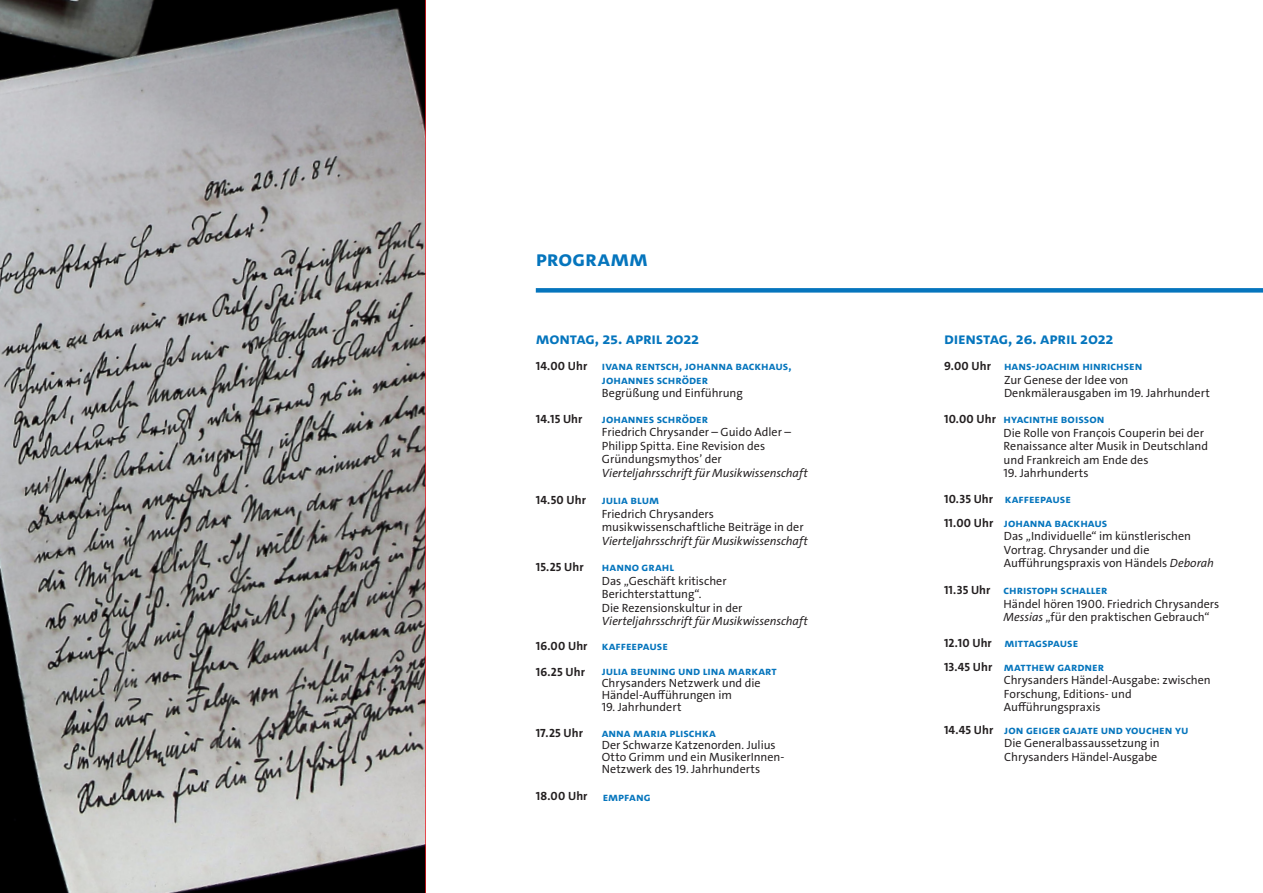
<style>
.page{position:relative;width:1263px;height:893px;background:#fff}
.page>*{position:absolute;margin:0;border:0;box-sizing:border-box;transform-origin:0 0}
.h2___über_linie___bl{font:22.5px "The Sans UHH Bold Caps";letter-spacing:-.005em;color:#0575bd}
.h3___blau{font:16.5px "The Sans UHH Bold Caps";letter-spacing:-.015em;color:#0575bd}
.t1{font:12px/13.5px "The Sans UHH";color:#231f20}
.t2{font:12px/13.5px "The Sans UHH Bold Caps";color:#0575bd}
.p___standard{font:700 12px "The Sans UHH";letter-spacing:.01em;color:#231f20}
.t3{font:italic 12px "The Sans UHH";letter-spacing:-.005em;color:#231f20}
.s1{font-style:italic}
</style>
<div class="page">
<img style="left:0;top:0;width:425px;height:893px">
<div style="left:536px;top:288px;width:727px;height:5px;background:#0575bd"></div>
<h2 class="h2___über_linie___bl" style="left:536px;top:244px;width:114px">programm</h2>
<h3 class="h3___blau" style="left:944px;top:328px;width:171px">Dienstag, 26. April 2022</h3>
<p class="p___standard" style="left:944px;top:359px;width:48px">9.00 Uhr</p>
<h3 class="h3___blau" style="left:536px;top:328px;width:165px">Montag, 25. April 2o22</h3>
<p class="p___standard" style="left:536px;top:359px;width:53px">14.00 Uhr</p>
<p class="t2" style="left:602px;top:360px;width:191px">ivana rentsch, Johanna backhaus, johannes schröder</p>
<p class="t1" style="left:602px;top:387px;width:142px">Begrüßung und Einführung</p>
<p class="t2" style="left:602px;top:412px;width:108px">Johannes Schröder</p>
<p class="t1" style="left:602px;top:426px;width:191px">Friedrich Chrysander – Guido Adler –<br>Philipp Spitta. Eine Revision des<br>Gründungsmythos’ der</p>
<p class="t3" style="left:602px;top:465px;width:207px">Vierteljahrsschrift für Musikwissenschaft</p>
<p class="t2" style="left:602px;top:494px;width:59px">Julia Blum</p>
<p class="t1" style="left:602px;top:507px;width:203px">Friedrich Chrysanders musikwissenschaftliche Beiträge in der</p>
<p class="t3" style="left:602px;top:533px;width:208px">Vierteljahrsschrift für Musikwissenschaft</p>
<p class="t2" style="left:602px;top:560px;width:74px">Hanno Grahl</p>
<p class="t1" style="left:602px;top:574px;width:142px">Das „Geschäft kritischer<br>Berichterstattung“.<br>Die Rezensionskultur in der</p>
<p class="t3" style="left:602px;top:613px;width:207px">Vierteljahrsschrift für Musikwissenschaft</p>
<p class="t2" style="left:602px;top:633px;width:177px;line-height:25.5px">Kaffeepause<br>Julia Beuning und Lina Markart</p>
<p class="t1" style="left:602px;top:677px;width:160px;line-height:12px">Chrysanders Netzwerk und die<br>Händel-Aufführungen im</p>
<p class="t1" style="left:602px;top:701px;width:81px">19. Jahrhundert</p>
<p class="t2" style="left:1004px;top:360px;width:140px">Hans-Joachim Hinrichsen</p>
<p class="t1" style="left:1004px;top:373px;width:207px">Zur Genese der Idee von<br>Denkmälerausgaben im 19. Jahrhundert</p>
<p class="t2" style="left:1003px;top:413px;width:102px">Hyacinthe boisson</p>
<p class="t1" style="left:1003px;top:426px;width:206px">Die Rolle von François Couperin bei der<br>Renaissance alter Musik in Deutschland und Frankreich am Ende des</p>
<p class="t1" style="left:1003px;top:467px;width:86px">19. Jahrhunderts</p>
<p class="t2" style="left:1005px;top:492px;width:68px">Kaffeepause</p>
<p class="p___standard" style="left:536px;top:411px;width:48px">14.15 Uhr</p>
<p class="p___standard" style="left:944px;top:412px;width:53px">10.00 Uhr</p>
<p class="p___standard" style="left:944px;top:491px;width:51px">10.35 Uhr</p>
<p class="p___standard" style="left:944px;top:516px;width:51px">11.00 Uhr</p>
<p class="p___standard" style="left:536px;top:493px;width:52px">14.50 Uhr</p>
<p class="t2" style="left:1004px;top:516px;width:105px">Johanna backhaus</p>
<p class="t1" style="left:1004px;top:529px;width:211px">Das „Individuelle“ im künstlerischen<br>Vortrag. Chrysander und die<br>Aufführungspraxis von Händels <span class="s1">Deborah</span></p>
<p class="t2" style="left:1003px;top:584px;width:105px">Christoph schaller</p>
<p class="t1" style="left:1003px;top:597px;width:217px">Händel hören 1900. Friedrich Chrysanders<br><span class="s1">Messias</span> „für den praktischen Gebrauch“</p>
<p class="t2" style="left:1004px;top:660px;width:102px">Matthew gardner</p>
<p class="t1" style="left:1004px;top:673px;width:209px">Chrysanders Händel-Ausgabe: zwischen<br>Forschung, Editions- und<br>Aufführungspraxis</p>
<p class="t2" style="left:1004px;top:723px;width:186px">jon geiger gajate und youchen yu</p>
<p class="t1" style="left:1004px;top:737px;width:157px">Die Generalbassaussetzung in<br>Chrysanders Händel-Ausgabe</p>
<p class="p___standard" style="left:536px;top:559px;width:49px">15.25 Uhr</p>
<p class="p___standard" style="left:944px;top:582px;width:48px">11.35 Uhr</p>
<p class="p___standard" style="left:944px;top:635px;width:49px">12.10 Uhr</p>
<p class="p___standard" style="left:944px;top:660px;width:50px">13.45 Uhr</p>
<p class="t2" style="left:1005px;top:636px;width:75px">mittagspause</p>
<p class="p___standard" style="left:536px;top:638px;width:53px">16.00 Uhr</p>
<p class="p___standard" style="left:536px;top:664px;width:51px">16.25 Uhr</p>
<p class="t2" style="left:602px;top:726px;width:116px">Anna Maria plischka</p>
<p class="p___standard" style="left:944px;top:722px;width:51px">14.45 Uhr</p>
<p class="t1" style="left:602px;top:739px;width:184px;line-height:12px">Der Schwarze Katzenorden. Julius<br>Otto Grimm und ein MusikerInnen-<br>Netzwerk des 19. Jahrhunderts</p>
<p class="p___standard" style="left:536px;top:725px;width:49px">17.25 Uhr</p>
<p class="p___standard" style="left:536px;top:789px;width:53px">18.00 Uhr</p>
<p class="t2" style="left:603px;top:790px;width:50px">empfang</p>
</div>
